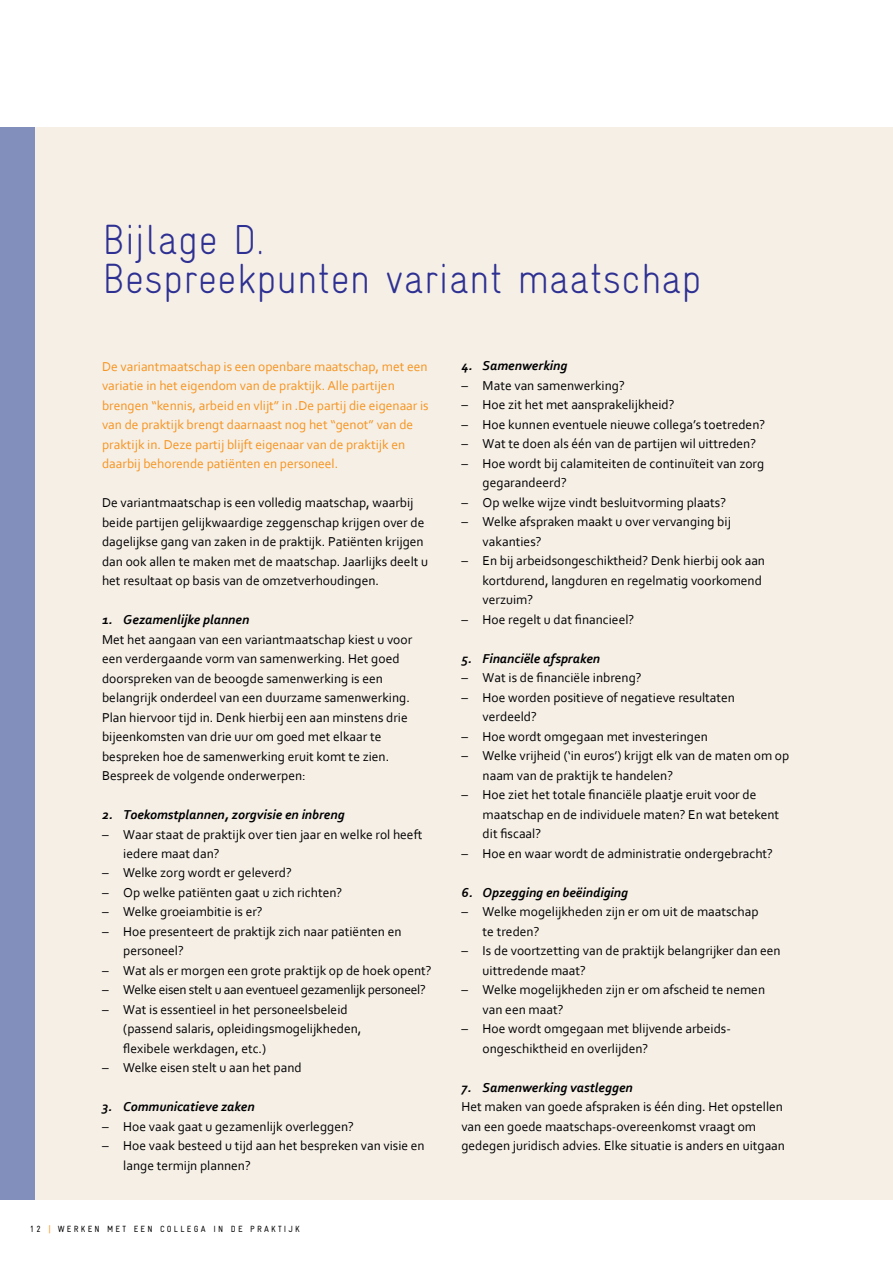
<style>
.page{position:relative;width:893px;height:1263px;background:#fff}
.page>*{position:absolute;margin:0;border:0;box-sizing:border-box;transform-origin:0 0}
.t1{font:300 condensed 42px/39px "Gravur";color:#2e3092}
.t2{font:13.5px/19.5px "Corbel";color:#000}
.t3{font:13.5px/19.5px "Corbel";color:#f7941e}
.t4{font:italic 700 13.5px "Corbel";color:#000}
.t5{font:13.5px "Corbel";letter-spacing:-.02em;color:#000}
.t6{font:9px "Gravur Condensed";letter-spacing:.25em;color:#000}
.s1{color:#f7941e}
</style>
<div class="page">
<div style="left:30px;top:127px;width:863px;height:1072px;background:#f5efe6"></div>
<div style="left:0;top:127px;width:34px;height:1072px;background:#828ebc"></div>
<h1 class="t1" style="left:102px;top:220px;width:601px">Bijlage D.<br>Bespreekpunten variant maatschap</h1>
<p class="t3" style="left:102px;top:356px;width:328px">De variantmaatschap is een openbare maatschap, met een variatie in het eigendom van de praktijk. Alle partijen brengen “kennis, arbeid en vlijt” in .De partij die eigenaar is van de praktijk brengt daarnaast nog het “genot” van de praktijk in. Deze partij blijft eigenaar van de praktijk en daarbij behorende patiënten en personeel.</p>
<p class="t2" style="left:102px;top:492px;width:328px">De variantmaatschap is een volledig maatschap, waarbij beide partijen gelijkwaardige zeggenschap krijgen over de dagelijkse gang van zaken in de praktijk. Patiënten krijgen dan ook allen te maken met de maatschap. Jaarlijks deelt u het resultaat op basis van de omzetverhoudingen.</p>
<p class="t4" style="left:102px;top:611px;width:149px">1. Gezamenlijke plannen</p>
<p class="t2" style="left:102px;top:629px;width:312px">Met het aangaan van een variantmaatschap kiest u voor een verdergaande vorm van samenwerking. Het goed doorspreken van de beoogde samenwerking is een belangrijk onderdeel van een duurzame samenwerking.<br>Plan hiervoor tijd in. Denk hierbij een aan minstens drie bijeenkomsten van drie uur om goed met elkaar te bespreken hoe de samenwerking eruit komt te zien.<br>Bespreek de volgende onderwerpen:</p>
<p class="t4" style="left:102px;top:806px;width:244px">2. Toekomstplannen, zorgvisie en inbreng</p>
<p class="t2" style="left:123px;top:824px;width:301px;text-indent:-21px">– Waar staat de praktijk over tien jaar en welke rol heeft iedere maat dan?</p>
<p class="t2" style="left:102px;top:863px;width:191px">– Welke zorg wordt er geleverd?</p>
<p class="t2" style="left:102px;top:882px;width:242px">– Op welke patiënten gaat u zich richten?</p>
<p class="t2" style="left:102px;top:902px;width:162px">– Welke groeiambitie is er?</p>
<p class="t2" style="left:123px;top:921px;width:280px;text-indent:-21px">– Hoe presenteert de praktijk zich naar patiënten en personeel?</p>
<p class="t2" style="left:102px;top:960px;width:331px">– Wat als er morgen een grote praktijk op de hoek opent?</p>
<p class="t5" style="left:102px;top:981px;width:325px">– Welke eisen stelt u aan eventueel gezamenlijk personeel?</p>
<p class="t2" style="left:123px;top:999px;width:240px;text-indent:-21px">– Wat is essentieel in het personeelsbeleid (passend salaris, opleidingsmogelijkheden, flexibele werkdagen, etc.)</p>
<p class="t2" style="left:102px;top:1058px;width:201px">– Welke eisen stelt u aan het pand</p>
<p class="t4" style="left:102px;top:1098px;width:154px">3. Communicatieve zaken</p>
<p class="t2" style="left:102px;top:1116px;width:253px">– Hoe vaak gaat u gezamenlijk overleggen?</p>
<p class="t2" style="left:123px;top:1136px;width:303px;text-indent:-21px">– Hoe vaak besteed u tijd aan het bespreken van visie en lange termijn plannen?</p>
<p class="t6" style="left:30px;top:1223px;width:272px">12 <span class="s1">|</span> WERKEN MET EEN COLLEGA IN DE PRAKTIJK</p>
<p class="t4" style="left:461px;top:357px;width:108px">4. Samenwerking</p>
<p class="t2" style="left:461px;top:375px;width:165px">– Mate van samenwerking?</p>
<p class="t2" style="left:461px;top:395px;width:215px">– Hoe zit het met aansprakelijkheid?</p>
<p class="t2" style="left:461px;top:414px;width:305px">– Hoe kunnen eventuele nieuwe collega’s toetreden?</p>
<p class="t2" style="left:461px;top:434px;width:296px">– Wat te doen als één van de partijen wil uittreden?</p>
<p class="t2" style="left:483px;top:453px;width:283px;text-indent:-21px">– Hoe wordt bij calamiteiten de continuïteit van zorg gegarandeerd?</p>
<p class="t2" style="left:461px;top:492px;width:266px">– Op welke wijze vindt besluitvorming plaats?</p>
<p class="t2" style="left:483px;top:512px;width:250px;text-indent:-21px">– Welke afspraken maakt u over vervanging bij vakanties?</p>
<p class="t2" style="left:483px;top:551px;width:284px;text-indent:-21px">– En bij arbeidsongeschiktheid? Denk hierbij ook aan kortdurend, langduren en regelmatig voorkomend verzuim?</p>
<p class="t2" style="left:461px;top:609px;width:174px">– Hoe regelt u dat financieel?</p>
<p class="t4" style="left:461px;top:650px;width:140px">5. Financiële afspraken</p>
<p class="t2" style="left:461px;top:668px;width:182px">– Wat is de financiële inbreng?</p>
<p class="t2" style="left:483px;top:687px;width:254px;text-indent:-21px">– Hoe worden positieve of negatieve resultaten verdeeld?</p>
<p class="t2" style="left:461px;top:726px;width:248px">– Hoe wordt omgegaan met investeringen</p>
<p class="t2" style="left:483px;top:746px;width:308px;text-indent:-21px">– Welke vrijheid (‘in euros’) krijgt elk van de maten om op naam van de praktijk te handelen?</p>
<p class="t2" style="left:483px;top:785px;width:298px;text-indent:-21px">– Hoe ziet het totale financiële plaatje eruit voor de maatschap en de individuele maten? En wat betekent dit fiscaal?</p>
<p class="t2" style="left:461px;top:843px;width:313px">– Hoe en waar wordt de administratie ondergebracht?</p>
<p class="t4" style="left:461px;top:884px;width:168px">6. Opzegging en beëindiging</p>
<p class="t2" style="left:483px;top:902px;width:277px;text-indent:-21px">– Welke mogelijkheden zijn er om uit de maatschap te treden?</p>
<p class="t2" style="left:483px;top:941px;width:300px;text-indent:-21px">– Is de voortzetting van de praktijk belangrijker dan een uittredende maat?</p>
<p class="t2" style="left:483px;top:980px;width:284px;text-indent:-21px">– Welke mogelijkheden zijn er om afscheid te nemen van een maat?</p>
<p class="t2" style="left:483px;top:1019px;width:248px;text-indent:-21px">– Hoe wordt omgegaan met blijvende arbeids&shy;ongeschiktheid en overlijden?</p>
<p class="t4" style="left:461px;top:1079px;width:173px">7. Samenwerking vastleggen</p>
<p class="t2" style="left:461px;top:1097px;width:325px">Het maken van goede afspraken is één ding. Het opstellen van een goede maatschaps-overeenkomst vraagt om gedegen juridisch advies. Elke situatie is anders en uitgaan</p>
</div>
